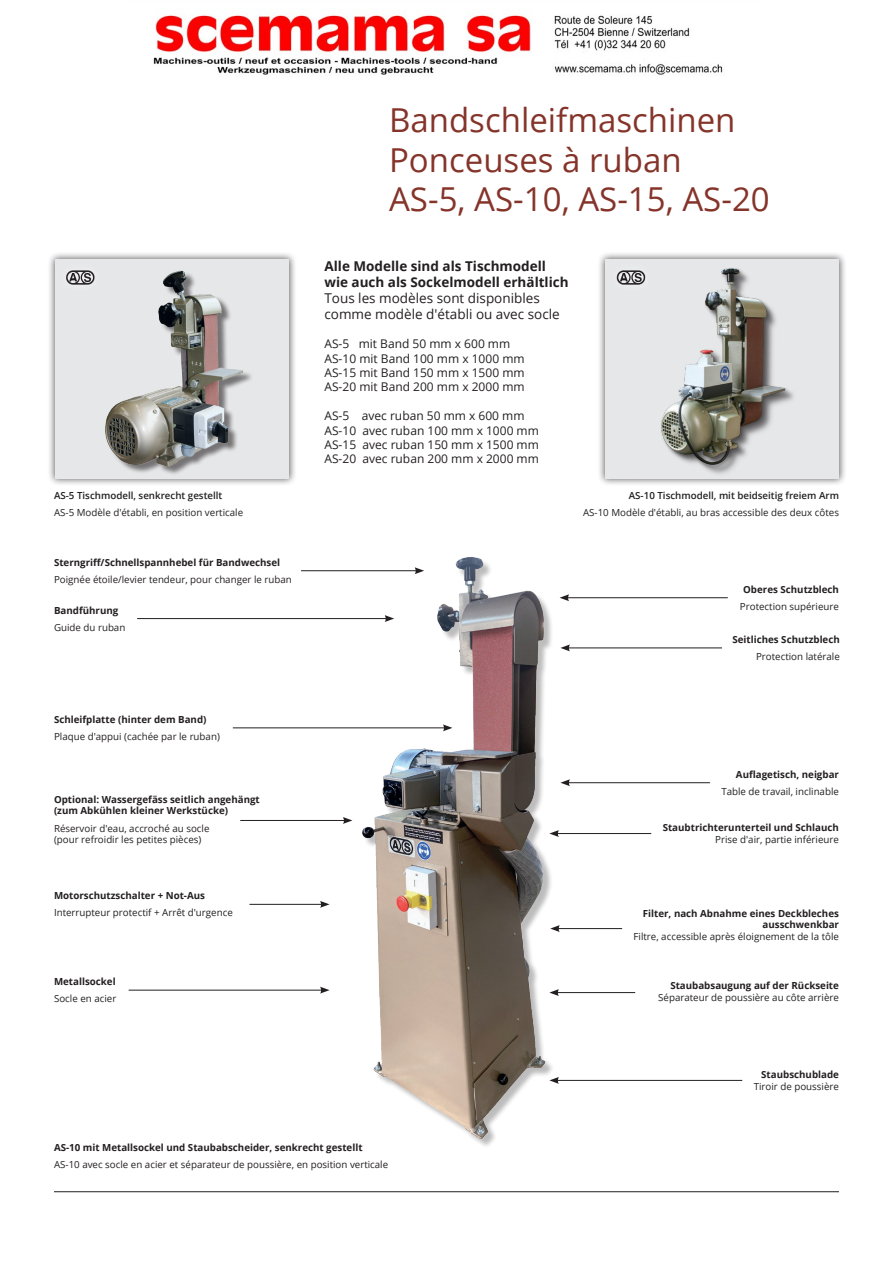
<style>
.page{position:relative;width:893px;height:1263px;background:#fff}
.page>*{position:absolute;margin:0;border:0;box-sizing:border-box;transform-origin:0 0}
.t1{font:33px/39.6px "Open Sans";color:#85342a}
.t2{font:700 13.5px/16.2px "Open Sans";color:#231f20}
.t3{font:13.5px/16.2px "Open Sans";color:#231f20}
.t4{font:12px/14.4px "Open Sans";color:#231f20}
.t5{font:9.75px/11.7px "Open Sans";color:#231f20}
.t6{font:700 9.75px/11.7px "Open Sans";color:#231f20}
.t7{font:600 9.75px "Open Sans";color:#231f20}
</style>
<div class="page">
<hr style="left:54px;top:1191px;width:785px;height:1px;background:#231f20">
<div style="left:597px;top:252px;width:250px;height:235px;background:#231f20;opacity:.75"></div>
<div style="left:605px;top:259px;width:234px;height:220px;background:#e6e7e9"></div>
<img style="left:661px;top:268px;width:133px;height:205px">
<div style="left:48px;top:252px;width:249px;height:235px;background:#231f20;opacity:.75"></div>
<div style="left:55px;top:259px;width:234px;height:220px;background:#e6e7e9"></div>
<img style="left:105px;top:270px;width:146px;height:204px">
<svg style="left:66px;top:270px;width:29px;height:15px"></svg>
<svg style="left:617px;top:270px;width:28px;height:15px"></svg>
<img style="left:298px;top:557px;width:319px;height:589px">
<hr style="left:301px;top:570px;width:116px;height:1px;background:#231f20">
<svg style="left:415px;top:567px;width:9px;height:7px"></svg>
<hr style="left:137px;top:618px;width:250px;height:1px;background:#231f20">
<svg style="left:385px;top:615px;width:9px;height:7px"></svg>
<hr style="left:233px;top:727px;width:212px;height:1px;background:#231f20">
<svg style="left:443px;top:724px;width:9px;height:7px"></svg>
<hr style="left:240px;top:820px;width:105px;height:1px;background:#231f20">
<svg style="left:343px;top:817px;width:9px;height:7px"></svg>
<hr style="left:249px;top:904px;width:73px;height:1px;background:#231f20">
<svg style="left:320px;top:901px;width:10px;height:7px"></svg>
<hr style="left:129px;top:990px;width:193px;height:1px;background:#231f20">
<svg style="left:320px;top:987px;width:10px;height:6px"></svg>
<hr style="left:567px;top:597px;width:161px;height:1px;background:#231f20">
<svg style="left:560px;top:594px;width:9px;height:7px"></svg>
<hr style="left:568px;top:647px;width:154px;height:1px;background:#231f20">
<svg style="left:560px;top:644px;width:10px;height:7px"></svg>
<hr style="left:568px;top:782px;width:142px;height:1px;background:#231f20">
<svg style="left:560px;top:779px;width:10px;height:7px"></svg>
<hr style="left:556px;top:833px;width:95px;height:1px;background:#231f20">
<svg style="left:549px;top:830px;width:10px;height:7px"></svg>
<hr style="left:557px;top:928px;width:65px;height:1px;background:#231f20">
<svg style="left:550px;top:925px;width:10px;height:7px"></svg>
<hr style="left:556px;top:992px;width:79px;height:1px;background:#231f20">
<svg style="left:549px;top:989px;width:10px;height:7px"></svg>
<hr style="left:556px;top:1080px;width:186px;height:1px;background:#231f20">
<svg style="left:549px;top:1077px;width:10px;height:7px"></svg>
<img style="left:153px;top:13px;width:570px;height:62px">
<h1 class="t1" style="left:389px;top:99px;width:382px">Bandschleifmaschinen<br>Ponceuses à ruban<br>AS-5, AS-10, AS-15, AS-20</h1>
<p class="t7" style="left:54px;top:488px;width:170px">AS-5 Tischmodell, senkrecht gestellt</p>
<p class="t5" style="left:54px;top:506px;width:191px">AS-5 Modèle d'établi, en position verticale</p>
<p class="t6" style="left:54px;top:556px;width:228px">Sterngriff/Schnellspannhebel für Bandwechsel</p>
<p class="t5" style="left:54px;top:573px;width:239px">Poignée étoile/levier tendeur, pour changer le ruban</p>
<p class="t6" style="left:54px;top:604px;width:66px">Bandführung</p>
<p class="t5" style="left:54px;top:621px;width:73px">Guide du ruban</p>
<p class="t6" style="left:54px;top:713px;width:154px">Schleifplatte (hinter dem Band)</p>
<p class="t5" style="left:54px;top:730px;width:167px">Plaque d'appui (cachée par le ruban)</p>
<p class="t6" style="left:54px;top:793px;width:207px">Optional: Wassergefäss seitlich angehängt (zum Abkühlen kleiner Werkstücke)</p>
<p class="t5" style="left:54px;top:822px;width:157px">Réservoir d'eau, accroché au socle (pour refroidir les petites pièces)</p>
<p class="t6" style="left:54px;top:890px;width:153px">Motorschutzschalter + Not-Aus</p>
<p class="t5" style="left:54px;top:907px;width:180px">Interrupteur protectif + Arrêt d'urgence</p>
<p class="t6" style="left:54px;top:975px;width:63px">Metallsockel</p>
<p class="t5" style="left:54px;top:992px;width:64px">Socle en acier</p>
<h2 class="t2" style="left:324px;top:257px;width:246px">Alle Modelle sind als Tischmodell wie auch als Sockelmodell erhältlich</h2>
<h2 class="t3" style="left:324px;top:290px;width:237px">Tous les modèles sont disponibles comme modèle d'établi ou avec socle</h2>
<p class="t4" style="left:324px;top:336px;width:202px">AS-5 mit Band 50 mm x 600 mm<br>AS-10 mit Band 100 mm x 1000 mm<br>AS-15 mit Band 150 mm x 1500 mm<br>AS-20 mit Band 200 mm x 2000 mm</p>
<p class="t4" style="left:324px;top:408px;width:216px">AS-5 avec ruban 50 mm x 600 mm<br>AS-10 avec ruban 100 mm x 1000 mm<br>AS-15 avec ruban 150 mm x 1500 mm<br>AS-20 avec ruban 200 mm x 2000 mm</p>
<p class="t7" style="left:629px;top:488px;width:212px">AS-10 Tischmodell, mit beidseitig freiem Arm</p>
<p class="t5" style="left:583px;top:506px;width:257px">AS-10 Modèle d'établi, au bras accessible des deux côtes</p>
<p class="t6" style="left:743px;top:583px;width:97px">Oberes Schutzblech</p>
<p class="t5" style="left:740px;top:600px;width:101px">Protection supérieure</p>
<p class="t6" style="left:732px;top:633px;width:109px">Seitliches Schutzblech</p>
<p class="t5" style="left:756px;top:650px;width:85px">Protection latérale</p>
<p class="t6" style="left:736px;top:768px;width:105px">Auflagetisch, neigbar</p>
<p class="t5" style="left:721px;top:785px;width:119px">Table de travail, inclinable</p>
<p class="t6" style="left:663px;top:821px;width:178px">Staubtrichterunterteil und Schlauch</p>
<p class="t5" style="left:715px;top:833px;width:125px">Prise d'air, partie inférieure</p>
<p class="t6" style="left:643px;top:907px;width:198px;text-align:right">Filter, nach Abnahme eines Deckbleches ausschwenkbar</p>
<p class="t5" style="left:633px;top:930px;width:207px">Filtre, accessible après éloignement de la tôle</p>
<p class="t6" style="left:670px;top:979px;width:170px">Staubabsaugung auf der Rückseite</p>
<p class="t5" style="left:658px;top:991px;width:182px">Séparateur de poussière au côte arrière</p>
<p class="t6" style="left:54px;top:1141px;width:310px">AS-10 mit Metallsockel und Staubabscheider, senkrecht gestellt</p>
<p class="t5" style="left:54px;top:1158px;width:336px">AS-10 avec socle en acier et séparateur de poussière, en position verticale</p>
<p class="t6" style="left:761px;top:1068px;width:79px">Staubschublade</p>
<p class="t5" style="left:754px;top:1080px;width:87px">Tiroir de poussière</p>
</div>
